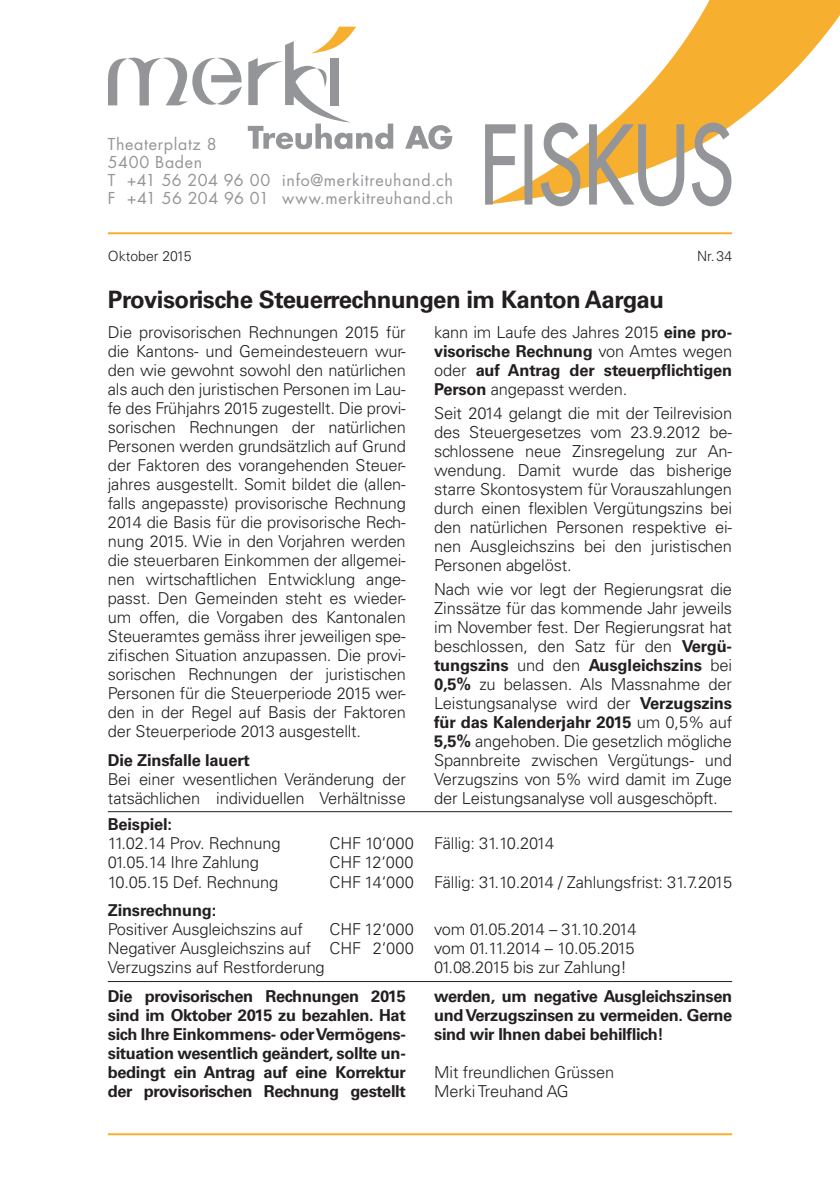
<style>
.page{position:relative;width:840px;height:1191px;background:#fff}
.page>*{position:absolute;margin:0;border:0;box-sizing:border-box;transform-origin:0 0}
.t1{font:700 24px "Univers LT Std";letter-spacing:-.02em;color:#231f20}
.t2{font:300 16.4px/19px "Univers LT Std";letter-spacing:-.01em;color:#231f20;text-align:justify}
.t3{font:700 16.4px/19px "Univers LT Std";letter-spacing:-.02em;color:#231f20;text-align:justify}
.t4{font:16px/18px "Futura";letter-spacing:.04em;color:#939598}
.t5{font:300 14px "Univers LT Std";color:#231f20}
.s1{font-weight:300}
.s2{font-weight:700}
</style>
<div class="page">
<svg style="left:405px;top:125px;width:47px;height:24px"></svg>
<svg style="left:108px;top:57px;width:134px;height:49px"></svg>
<svg style="left:248px;top:27px;width:145px;height:122px"></svg>
<svg style="left:559px;top:0;width:280px;height:186px"></svg>
<svg style="left:485px;top:123px;width:246px;height:83px"></svg>
<hr style="left:108px;top:232px;width:623px;height:2px;background:#f6af2f">
<hr style="left:108px;top:1133px;width:623px;height:2px;background:#f6af2f">
<hr style="left:108px;top:811px;width:623px;height:1px;background:#231f20">
<hr style="left:108px;top:981px;width:623px;height:1px;background:#231f20">
<p class="t4" style="left:108px;top:135px;width:346px">Theaterplatz 8<br>5400 Baden<br>T +41 56 204 96 00 info@merkitreuhand.ch<br>F +41 56 204 96 01 www.merkitreuhand.ch</p>
<p class="t5" style="left:108px;top:247px;width:85px">Oktober 2015</p>
<p class="t5" style="left:696px;top:247px;width:36px">Nr.34</p>
<h1 class="t1" style="left:108px;top:285px;width:557px">Provisorische Steuerrechnungen im Kanton Aargau</h1>
<p class="t2" style="left:108px;top:323px;width:299px">Die provisorischen Rechnungen 2015 für die Kantons- und Gemeindesteuern wur&shy;den wie gewohnt sowohl den natürlichen als auch den juristischen Personen im Lau&shy;fe des Frühjahrs 2015 zugestellt. Die provi&shy;sorischen Rechnungen der natürlichen Personen werden grundsätzlich auf Grund der Faktoren des vorangehenden Steuer&shy;jahres ausgestellt. Somit bildet die (allen&shy;falls angepasste) provisorische Rechnung 2014 die Basis für die provisorische Rech&shy;nung 2015. Wie in den Vorjahren werden die steuerbaren Einkommen der allgemei&shy;nen wirtschaftlichen Entwicklung ange&shy;passt. Den Gemeinden steht es wieder&shy;um offen, die Vorgaben des Kantonalen Steueramtes gemäss ihrer jeweiligen spe&shy;zifischen Situation anzupassen. Die provi&shy;sorischen Rechnungen der juristischen Personen für die Steuerperiode 2015 wer&shy;den in der Regel auf Basis der Faktoren der Steuerperiode 2013 ausgestellt.</p>
<p class="t3" style="left:108px;top:750px;width:143px">Die Zinsfalle lauert</p>
<p class="t2" style="left:108px;top:769px;width:299px">Bei einer wesentlichen Veränderung der tatsächlichen individuellen Verhältnisse</p>
<p class="t3" style="left:434px;top:323px;width:299px"><span class="s1">kann im Laufe des Jahres 2015</span> eine pro&shy;visorische Rechnung <span class="s1">von Amtes wegen oder</span> auf Antrag der steuerpflichtigen Person <span class="s1">angepasst werden.</span></p>
<p class="t2" style="left:434px;top:403px;width:299px">Seit 2014 gelangt die mit der Teilrevision des Steuergesetzes vom 23.9.2012 be&shy;schlossene neue Zinsregelung zur An&shy;wendung. Damit wurde das bisherige starre Skontosystem für Vorauszahlungen durch einen flexiblen Vergütungszins bei den natürlichen Personen respektive ei&shy;nen Ausgleichszins bei den juristischen Personen abgelöst.</p>
<p class="t2" style="left:434px;top:579px;width:299px">Nach wie vor legt der Regierungsrat die Zinssätze für das kommende Jahr jeweils im November fest. Der Regierungsrat hat beschlossen, den Satz für den <span class="s2">Vergü&shy;tungszins</span> und den <span class="s2">Ausgleichszins</span> bei <span class="s2">0,5%</span> zu belassen. Als Massnahme der Leistungsanalyse wird der <span class="s2">Verzugszins für das Kalenderjahr 2015</span> um 0,5% auf <span class="s2">5,5%</span> angehoben. Die gesetzlich mögliche Spannbreite zwischen Vergütungs- und Verzugszins von 5% wird damit im Zuge der Leistungsanalyse voll ausgeschöpft.</p>
<p class="t3" style="left:108px;top:815px;width:66px">Beispiel:</p>
<p class="t2" style="left:108px;top:834px;width:174px">11.02.14 Prov. Rechnung</p>
<p class="t2" style="left:329px;top:834px;width:226px">CHF 10‘000 Fällig: 31.10.2014</p>
<p class="t2" style="left:108px;top:853px;width:153px">01.05.14 Ihre Zahlung</p>
<p class="t2" style="left:329px;top:853px;width:86px">CHF 12‘000</p>
<p class="t2" style="left:108px;top:872px;width:172px">10.05.15 Def. Rechnung</p>
<p class="t2" style="left:329px;top:872px;width:404px">CHF 14‘000 Fällig: 31.10.2014 / Zahlungsfrist: 31.7.2015</p>
<p class="t3" style="left:108px;top:901px;width:110px">Zinsrechnung:</p>
<p class="t2" style="left:108px;top:919px;width:196px">Positiver Ausgleichszins auf</p>
<p class="t2" style="left:108px;top:919px;width:530px;text-indent:221px">CHF 12‘000 vom 01.05.2014 – 31.10.2014<br>Negativer Ausgleichszins auf CHF 2‘000 vom 01.11.2014 – 10.05.2015<br>Verzugszins auf Restforderung</p>
<p class="t2" style="left:434px;top:957px;width:194px">01.08.2015 bis zur Zahlung!</p>
<p class="t3" style="left:108px;top:986px;width:299px">Die provisorischen Rechnungen 2015 sind im Oktober 2015 zu bezahlen. Hat sich Ihre Einkommens- oder Vermögens&shy;situation wesentlich geändert, sollte un&shy;bedingt ein Antrag auf eine Korrektur der provisorischen Rechnung gestellt</p>
<p class="t3" style="left:434px;top:986px;width:299px">werden, um negative Ausgleichszinsen und Verzugszinsen zu vermeiden. Gerne sind wir Ihnen dabei behilflich!</p>
<p class="t2" style="left:434px;top:1062px;width:181px">Mit freundlichen Grüssen<br>Merki Treuhand AG</p>
</div>
